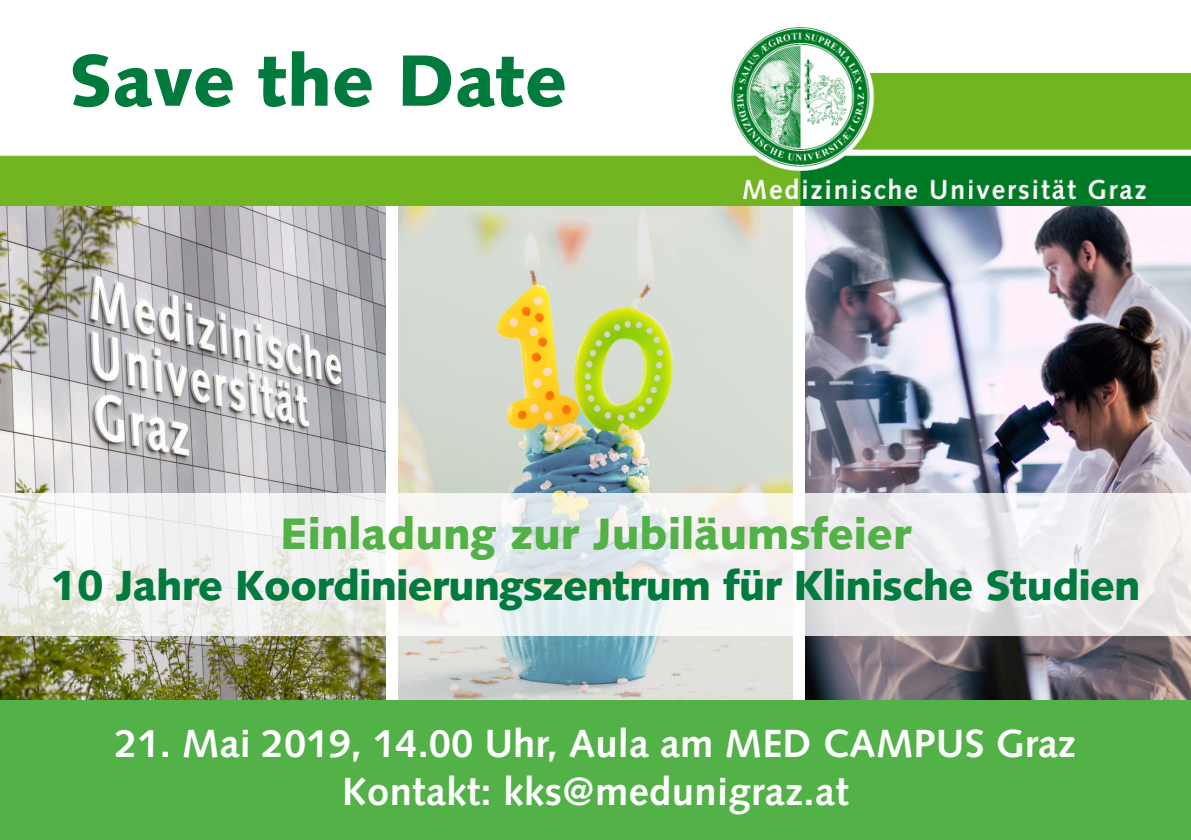
<style>
.page{position:relative;width:1191px;height:840px;background:#fff}
.page>*{position:absolute;margin:0;border:0;box-sizing:border-box;transform-origin:0 0}
.t1{font:900 72.6px "Syntax LT Std";color:#007b3d}
.t2{font:900 44px "Syntax LT Std";color:#52b147}
.t3{font:900 42px "Syntax LT Std";letter-spacing:-.02em;color:#007b3d}
.t4{font:700 39.2px "Syntax LT Std";color:#fff}
</style>
<div class="page">
<img style="left:805px;top:205px;width:386px;height:494px">
<img style="left:0;top:205px;width:386px;height:494px">
<img style="left:399px;top:205px;width:393px;height:494px">
<img style="left:0;top:27px;width:1191px;height:178px">
<div style="left:0;top:699px;width:1191px;height:140px;background:#52b147"></div>
<svg style="left:0;top:493px;width:1191px;height:142px;fill:#f0eff0"></svg>
<p class="t1" style="left:69px;top:37px;width:499px">Save the Date</p>
<p class="t2" style="left:280px;top:507px;width:632px">Einladung zur Jubiläumsfeier</p>
<p class="t3" style="left:50px;top:560px;width:1091px">10 Jahre Koordinierungszentrum für Klinische Studien</p>
<p class="t4" style="left:115px;top:720px;width:962px">21. Mai 2019, 14.00 Uhr, Aula am MED CAMPUS Graz</p>
<p class="t4" style="left:342px;top:768px;width:508px">Kontakt: kks@medunigraz.at</p>
</div>
